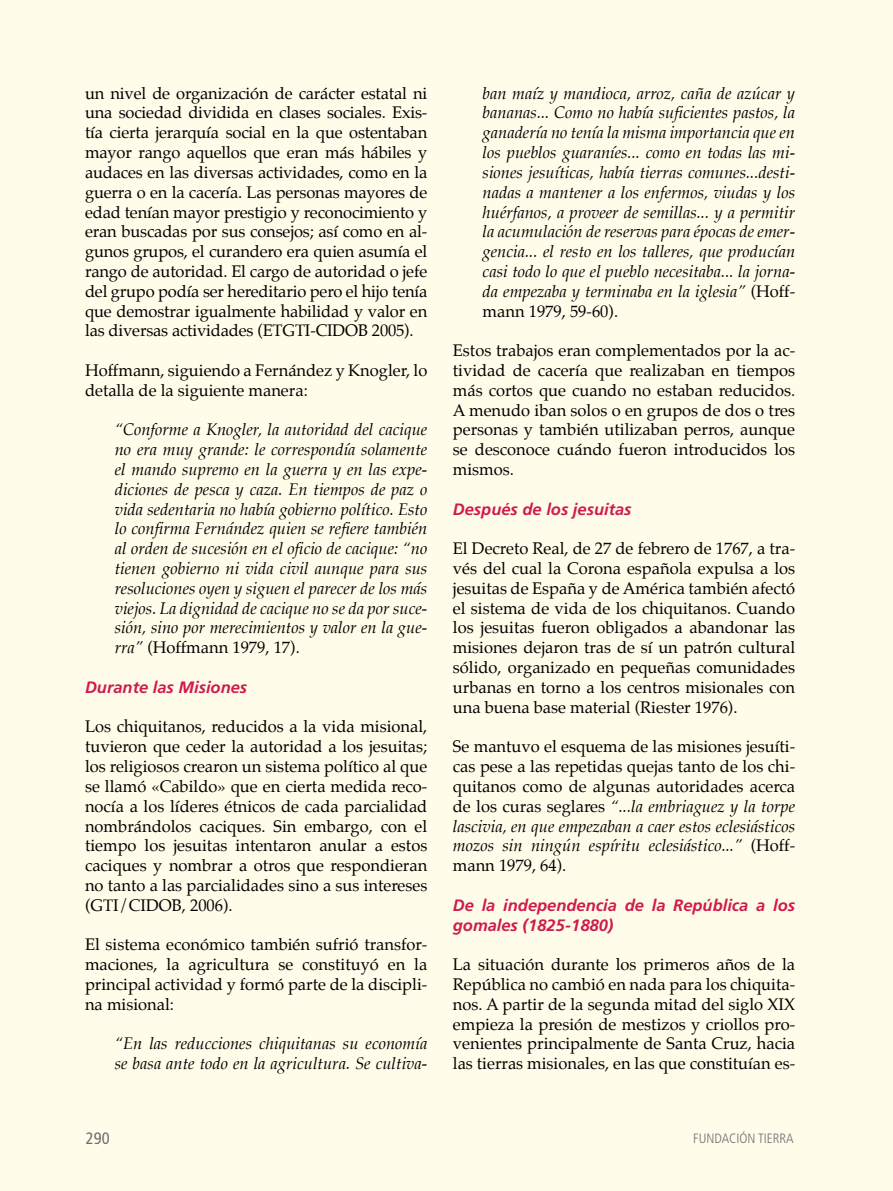
<style>
.page{position:relative;width:893px;height:1191px;background:#fffde9}
.page>*{position:absolute;margin:0;border:0;box-sizing:border-box;transform-origin:0 0}
.t1{font:16.5px/19.8px "Palatino";color:#000;text-align:justify}
.t2{font:italic 16.5px/19.8px "Palatino";color:#000;text-align:justify}
.t3{font:italic 700 16.5px/19.8px "Frutiger";color:#cf1b4e}
.t4{font:condensed 16.5px "Frutiger";color:#6d6e71}
.t5{font:300 condensed 13.5px "Frutiger";color:#6d6e71}
.s1{font-style:normal}
.s2{font-style:italic}
</style>
<div class="page">
<p class="t1" style="left:85px;top:83px;width:344px">un nivel de organización de carácter estatal ni una sociedad dividida en clases sociales. Exis&shy;tía cierta jerarquía social en la que ostentaban mayor rango aquellos que eran más hábiles y audaces en las diversas actividades, como en la guerra o en la cacería. Las personas mayores de edad tenían mayor prestigio y reconocimiento y eran buscadas por sus consejos; así como en al&shy;gunos grupos, el curandero era quien asumía el rango de autoridad. El cargo de autoridad o jefe del grupo podía ser hereditario pero el hijo tenía que demostrar igualmente habilidad y valor en las diversas actividades (ETGTI-CIDOB 2005).</p>
<p class="t1" style="left:85px;top:360px;width:344px">Hoffmann, siguiendo a Fernández y Knogler, lo detalla de la siguiente manera:</p>
<p class="t2" style="left:115px;top:420px;width:314px">“Conforme a Knogler, la autoridad del cacique no era muy grande: le correspondía solamente el mando supremo en la guerra y en las expe&shy;diciones de pesca y caza. En tiempos de paz o vida sedentaria no había gobierno político. Esto lo confirma Fernández quien se refiere también al orden de sucesión en el oficio de cacique: “no tienen gobierno ni vida civil aunque para sus resoluciones oyen y siguen el parecer de los más viejos. La dignidad de cacique no se da por suce&shy;sión, sino por merecimientos y valor en la gue&shy;rra” <span class="s1">(Hoffmann 1979, 17).</span></p>
<p class="t3" style="left:85px;top:677px;width:164px">Durante las Misiones</p>
<p class="t1" style="left:85px;top:717px;width:344px">Los chiquitanos, reducidos a la vida misional, tuvieron que ceder la autoridad a los jesuitas; los religiosos crearon un sistema político al que se llamó «Cabildo» que en cierta medida reco&shy;nocía a los líderes étnicos de cada parcialidad nombrándolos caciques. Sin embargo, con el tiempo los jesuitas intentaron anular a estos caciques y nombrar a otros que respondieran no tanto a las parcialidades sino a sus intereses (GTI/CIDOB, 2006).</p>
<p class="t1" style="left:85px;top:934px;width:344px">El sistema económico también sufrió transfor&shy;maciones, la agricultura se constituyó en la principal actividad y formó parte de la discipli&shy;na misional:</p>
<p class="t2" style="left:115px;top:1034px;width:314px">“En las reducciones chiquitanas su economía se basa ante todo en la agricultura. Se cultiva-</p>
<p class="t2" style="left:483px;top:83px;width:314px">ban maíz y mandioca, arroz, caña de azúcar y bananas... Como no había suficientes pastos, la ganadería no tenía la misma importancia que en los pueblos guaraníes... como en todas las mi&shy;siones jesuíticas, había tierras comunes...desti&shy;nadas a mantener a los enfermos, viudas y los huérfanos, a proveer de semillas... y a permitir la acumulación de reservas para épocas de emer&shy;gencia... el resto en los talleres, que producían casi todo lo que el pueblo necesitaba... la jorna&shy;da empezaba y terminaba en la iglesia” <span class="s1">(Hoff&shy;mann 1979, 59-60).</span></p>
<p class="t1" style="left:453px;top:340px;width:344px">Estos trabajos eran complementados por la ac&shy;tividad de cacería que realizaban en tiempos más cortos que cuando no estaban reducidos.<br>A menudo iban solos o en grupos de dos o tres personas y también utilizaban perros, aunque se desconoce cuándo fueron introducidos los mismos.</p>
<p class="t3" style="left:453px;top:499px;width:180px">Después de los jesuitas</p>
<p class="t1" style="left:453px;top:538px;width:344px">El Decreto Real, de 27 de febrero de 1767, a tra&shy;vés del cual la Corona española expulsa a los jesuitas de España y de América también afectó el sistema de vida de los chiquitanos. Cuando los jesuitas fueron obligados a abandonar las misiones dejaron tras de sí un patrón cultural sólido, organizado en pequeñas comunidades urbanas en torno a los centros misionales con una buena base material (Riester 1976).</p>
<p class="t1" style="left:453px;top:736px;width:344px">Se mantuvo el esquema de las misiones jesuíti&shy;cas pese a las repetidas quejas tanto de los chi&shy;quitanos como de algunas autoridades acerca de los curas seglares <span class="s2">“...la embriaguez y la torpe lascivia, en que empezaban a caer estos eclesiásticos mozos sin ningún espíritu eclesiástico...”</span> (Hoff&shy;mann 1979, 64).</p>
<p class="t3" style="left:453px;top:895px;width:344px">De la independencia de la República a los gomales (1825-1880)</p>
<p class="t1" style="left:453px;top:954px;width:344px">La situación durante los primeros años de la República no cambió en nada para los chiquita&shy;nos. A partir de la segunda mitad del siglo XIX empieza la presión de mestizos y criollos pro&shy;venientes principalmente de Santa Cruz, hacia las tierras misionales, en las que constituían es-</p>
<p class="t4" style="left:86px;top:1128px;width:25px">290</p>
<p class="t5" style="left:693px;top:1130px;width:102px">FUNDACIÓN TIERRA</p>
</div>
